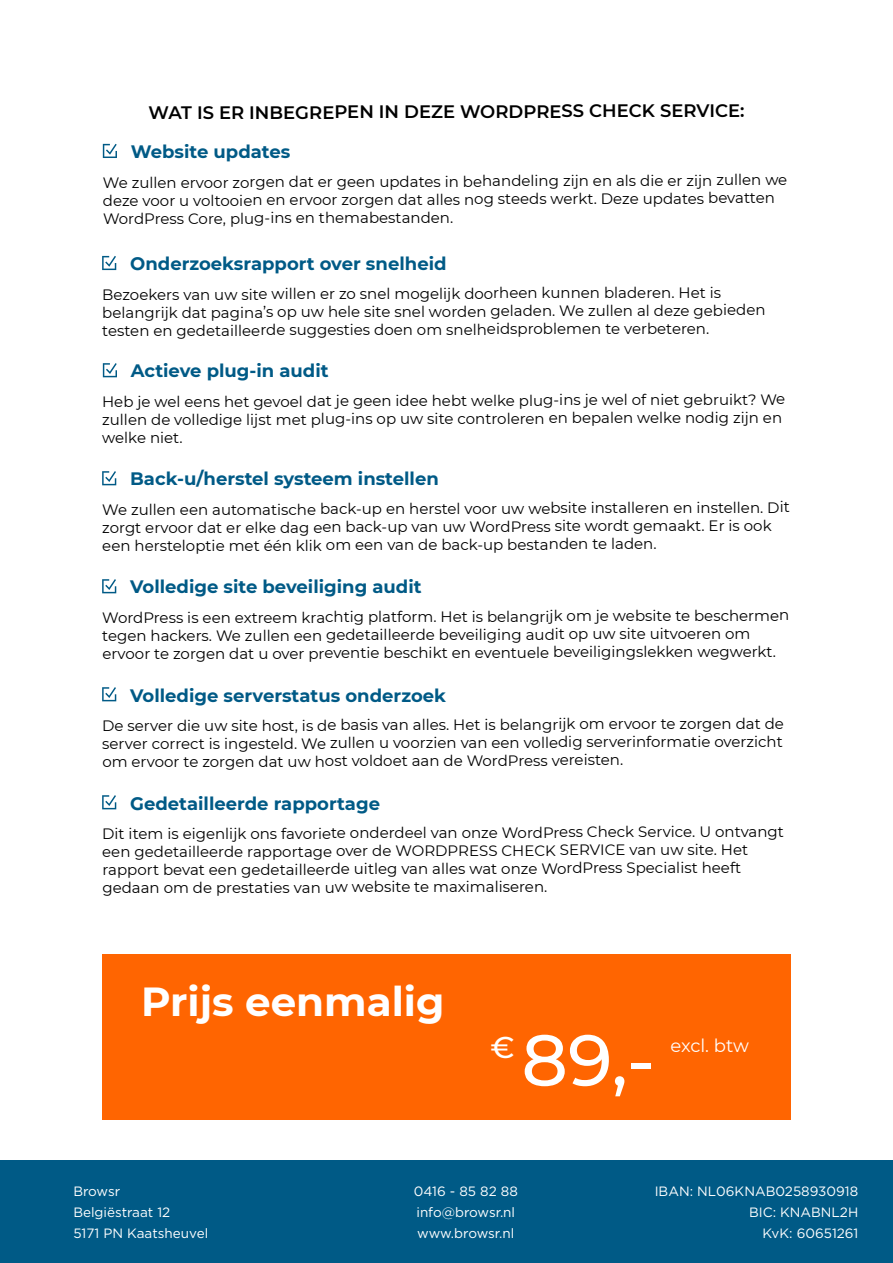
<style>
.page{position:relative;width:893px;height:1263px;background:#fff}
.page>*{position:absolute;margin:0;border:0;box-sizing:border-box;transform-origin:0 0}
.t1{font:500 72px "Montserrat";color:#fff}
.t2{font:700 40.5px "Montserrat";color:#fff}
.t3{font:500 30px "Montserrat";color:#fff}
.t4{font:700 18px "Montserrat";color:#005a86}
.t5{font:600 18px "Montserrat";letter-spacing:-.005em;color:#000}
.t6{font:18px "Montserrat";letter-spacing:-.01em;color:#fff}
.t7{font:15px/18.1px "Montserrat";letter-spacing:-.005em;color:#000}
.t8{font:13.5px/21px "Gotham";color:#fff}
</style>
<div class="page">
<svg style="left:103px;top:144px;width:14px;height:14px"></svg>
<svg style="left:102px;top:256px;width:14px;height:14px"></svg>
<svg style="left:103px;top:363px;width:14px;height:14px"></svg>
<svg style="left:102px;top:471px;width:14px;height:14px"></svg>
<svg style="left:102px;top:579px;width:14px;height:14px"></svg>
<svg style="left:102px;top:687px;width:14px;height:14px"></svg>
<svg style="left:102px;top:795px;width:14px;height:14px"></svg>
<div style="left:0;top:1161px;width:893px;height:102px;background:#005a86"></div>
<div style="left:102px;top:954px;width:689px;height:166px;background:#ff6501"></div>
<p class="t5" style="left:148px;top:99px;width:598px">WAT IS ER INBEGREPEN IN DEZE WORDPRESS CHECK SERVICE:</p>
<p class="t4" style="left:131px;top:139px;width:161px">Website updates</p>
<p class="t7" style="left:103px;top:172px;width:686px">We zullen ervoor zorgen dat er geen updates in behandeling zijn en als die er zijn zullen we deze voor u voltooien en ervoor zorgen dat alles nog steeds werkt. Deze updates bevatten<br>WordPress Core, plug-ins en themabestanden.</p>
<p class="t4" style="left:130px;top:251px;width:318px">Onderzoeksrapport over snelheid</p>
<p class="t7" style="left:102px;top:284px;width:665px">Bezoekers van uw site willen er zo snel mogelijk doorheen kunnen bladeren. Het is belangrijk dat pagina’s op uw hele site snel worden geladen. We zullen al deze gebieden testen en gedetailleerde suggesties doen om snelheidsproblemen te verbeteren.</p>
<p class="t4" style="left:131px;top:358px;width:199px">Actieve plug-in audit</p>
<p class="t7" style="left:102px;top:391px;width:685px;line-height:18.6px">Heb je wel eens het gevoel dat je geen idee hebt welke plug-ins je wel of niet gebruikt? We zullen de volledige lijst met plug-ins op uw site controleren en bepalen welke nodig zijn en welke niet.</p>
<p class="t4" style="left:130px;top:466px;width:310px">Back-u/herstel systeem instellen</p>
<p class="t7" style="left:102px;top:499px;width:689px">We zullen een automatische back-up en herstel voor uw website installeren en instellen. Dit zorgt ervoor dat er elke dag een back-up van uw WordPress site wordt gemaakt. Er is ook een hersteloptie met één klik om een van de back-up bestanden te laden.</p>
<p class="t4" style="left:130px;top:574px;width:293px">Volledige site beveiliging audit</p>
<p class="t7" style="left:102px;top:607px;width:689px">WordPress is een extreem krachtig platform. Het is belangrijk om je website te beschermen tegen hackers. We zullen een gedetailleerde beveiliging audit op uw site uitvoeren om ervoor te zorgen dat u over preventie beschikt en eventuele beveiligingslekken wegwerkt.</p>
<p class="t4" style="left:130px;top:682px;width:317px">Volledige serverstatus onderzoek</p>
<p class="t7" style="left:102px;top:715px;width:683px;text-align:justify">De server die uw site host, is de basis van alles. Het is belangrijk om ervoor te zorgen dat de server correct is ingesteld. We zullen u voorzien van een volledig serverinformatie overzicht om ervoor te zorgen dat uw host voldoet aan de WordPress vereisten.</p>
<p class="t4" style="left:130px;top:790px;width:251px">Gedetailleerde rapportage</p>
<p class="t7" style="left:102px;top:823px;width:683px">Dit item is eigenlijk ons favoriete onderdeel van onze WordPress Check Service. U ontvangt een gedetailleerde rapportage over de WORDPRESS CHECK SERVICE van uw site. Het rapport bevat een gedetailleerde uitleg van alles wat onze WordPress Specialist heeft gedaan om de prestaties van uw website te maximaliseren.</p>
<h2 class="t2" style="left:141px;top:972px;width:305px">Prijs eenmalig</h2>
<h1 class="t1" style="left:521px;top:1010px;width:135px">89,-</h1>
<h3 class="t3" style="left:491px;top:1026px;width:26px">€</h3>
<p class="t6" style="left:671px;top:1033px;width:80px">excl. btw</p>
<p class="t8" style="left:414px;top:1180px;width:106px">0416 - 85 82 88 info@browsr.nl www.browsr.nl</p>
<p class="t8" style="left:73px;top:1181px;width:136px">Browsr<br>Belgiëstraat 12<br>5171 PN Kaatsheuvel</p>
<p class="t8" style="left:655px;top:1180px;width:205px;text-align:right">IBAN: NL06KNAB0258930918<br>BIC: KNABNL2H<br>KvK: 60651261</p>
</div>
